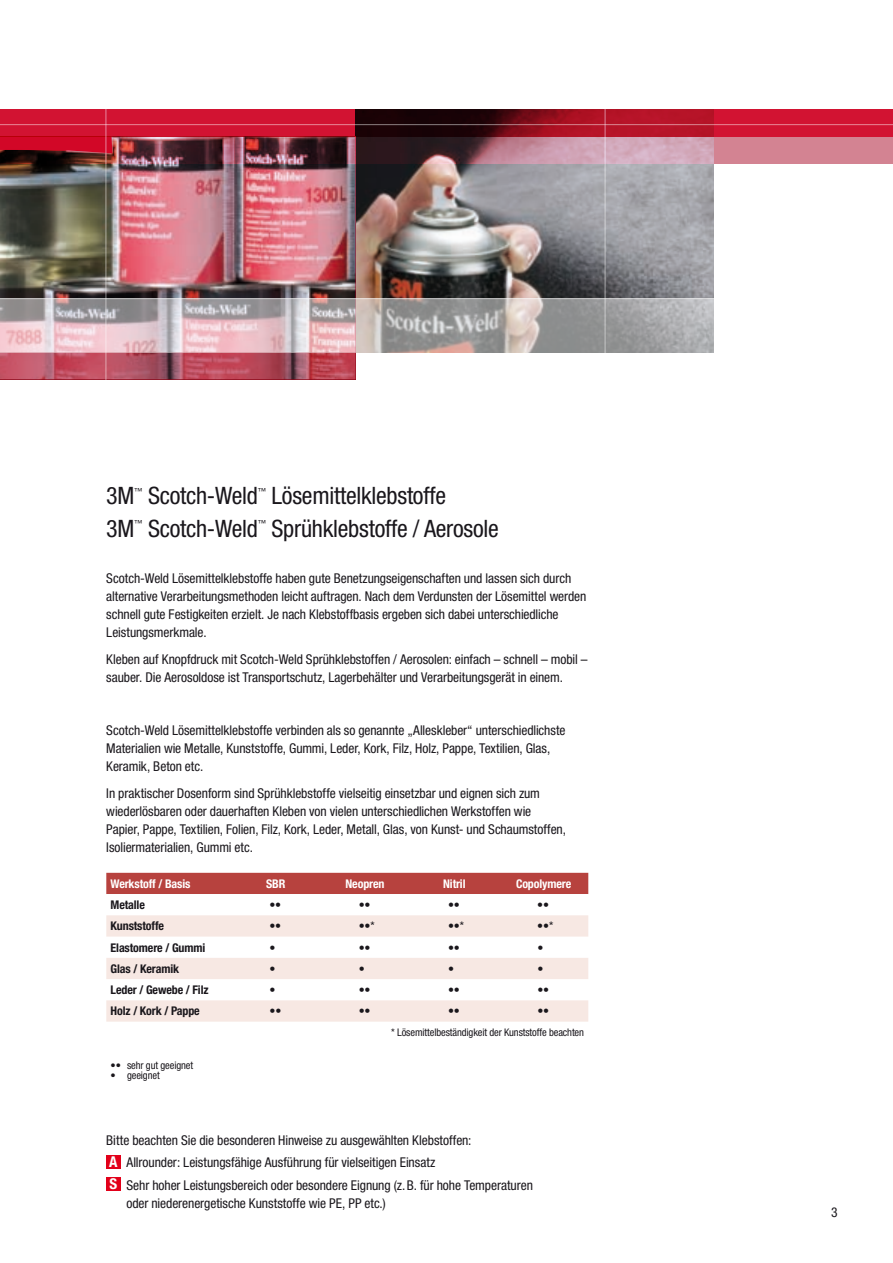
<style>
.page{position:relative;width:893px;height:1263px;background:#fff}
.page>*{position:absolute;margin:0;border:0;box-sizing:border-box;transform-origin:0 0}
.t1{font:condensed 24px "Helvetica Neue LT Pro";letter-spacing:-.01em;color:#1a171c}
.t2{font:condensed 13.5px/18px "Helvetica Neue LT Pro";letter-spacing:-.005em;color:#1a171c}
.t3{font:700 condensed 12px "Helvetica Neue LT Pro";letter-spacing:-.01em;color:#1a171c}
.t4{font:condensed 12px "Helvetica Neue LT Pro";color:#1a171c}
.t5{font:700 condensed 12px "Helvetica Neue LT Pro";letter-spacing:-.01em;color:#fff}
.t6{font:condensed 10.5px "Helvetica Neue LT Pro";letter-spacing:-.01em;color:#1a171c}
.t7{font:condensed 8.4px "Helvetica Neue LT Pro";color:#1a171c}
.s1{font-weight:700;font-size:15px;color:#fff}
</style>
<div class="page">
<img style="left:355px;top:164px;width:358px;height:134px">
<img style="left:0;top:164px;width:355px;height:134px">
<svg style="left:0;top:352px;width:355px;height:27px;background:#b65161"></svg>
<svg style="left:0;top:299px;width:714px;height:53px;background:#baaeb0"></svg>
<hr style="left:605px;top:88px;width:1px;height:275px;background:#fff">
<hr style="left:106px;top:88px;width:1px;height:356px;background:#fff">
<div style="left:106px;top:873px;width:482px;height:21px;background:#b7423e"></div>
<svg style="left:106px;top:915px;width:482px;height:107px;fill:#f7e8e3"></svg>
<svg style="left:0;top:109px;width:893px;height:55px;background:#a03648"></svg>
<hr style="left:0;top:124px;width:893px;height:1px;background:#fff">
<div style="left:106px;top:1155px;width:14px;height:14px;background:#e2001a"></div>
<div style="left:106px;top:1177px;width:14px;height:14px;background:#e2001a"></div>
<h1 class="t1" style="left:106px;top:482px;width:30px">3M</h1>
<p class="t7" style="left:134px;top:486px;width:10px">™</p>
<h1 class="t1" style="left:148px;top:482px;width:112px">Scotch-Weld</h1>
<p class="t7" style="left:258px;top:486px;width:10px">™</p>
<h1 class="t1" style="left:272px;top:482px;width:176px">Lösemittelklebstoffe</h1>
<h1 class="t1" style="left:106px;top:515px;width:30px">3M</h1>
<p class="t7" style="left:134px;top:518px;width:10px">™</p>
<h1 class="t1" style="left:148px;top:515px;width:112px">Scotch-Weld</h1>
<p class="t7" style="left:258px;top:518px;width:10px">™</p>
<h1 class="t1" style="left:272px;top:515px;width:229px">Sprühklebstoffe / Aerosole</h1>
<p class="t2" style="left:106px;top:570px;width:482px">Scotch-Weld Lösemittelklebstoffe haben gute Benetzungseigenschaften und lassen sich durch alternative Verarbeitungsmethoden leicht auftragen. Nach dem Verdunsten der Lösemittel werden schnell gute Festigkeiten erzielt. Je nach Klebstoffbasis ergeben sich dabei unterschiedliche Leistungsmerkmale.</p>
<p class="t2" style="left:106px;top:650px;width:483px">Kleben auf Knopfdruck mit Scotch-Weld Sprühklebstoffen / Aerosolen: einfach – schnell – mobil – sauber. Die Aerosoldose ist Transportschutz, Lagerbehälter und Verarbeitungsgerät in einem.</p>
<p class="t2" style="left:106px;top:721px;width:461px">Scotch-Weld Lösemittelklebstoffe verbinden als so genannte „Alleskleber“ unterschiedlichste<br>Materialien wie Metalle, Kunststoffe, Gummi, Leder, Kork, Filz, Holz, Pappe, Textilien, Glas,<br>Keramik, Beton etc.</p>
<p class="t2" style="left:106px;top:784px;width:461px">In praktischer Dosenform sind Sprühklebstoffe vielseitig einsetzbar und eignen sich zum wiederlösbaren oder dauerhaften Kleben von vielen unterschiedlichen Werkstoffen wie Papier, Pappe, Textilien, Folien, Filz, Kork, Leder, Metall, Glas, von Kunst- und Schaumstoffen, Isoliermaterialien, Gummi etc.</p>
<p class="t5" style="left:111px;top:876px;width:82px">Werkstoff / Basis</p>
<p class="t5" style="left:266px;top:876px;width:21px">SBR</p>
<p class="t5" style="left:346px;top:876px;width:41px">Neopren</p>
<p class="t5" style="left:443px;top:876px;width:24px">Nitril</p>
<p class="t5" style="left:516px;top:876px;width:57px">Copolymere</p>
<p class="t3" style="left:111px;top:897px;width:36px">Metalle</p>
<p class="t4" style="left:269px;top:898px;width:13px">••</p>
<p class="t4" style="left:359px;top:898px;width:13px">••</p>
<p class="t4" style="left:448px;top:898px;width:13px">••</p>
<p class="t4" style="left:537px;top:898px;width:13px">••</p>
<p class="t3" style="left:111px;top:919px;width:55px">Kunststoffe</p>
<p class="t4" style="left:269px;top:919px;width:13px">••</p>
<p class="t4" style="left:359px;top:919px;width:17px">••*</p>
<p class="t4" style="left:448px;top:919px;width:17px">••*</p>
<p class="t4" style="left:537px;top:919px;width:17px">••*</p>
<p class="t3" style="left:111px;top:940px;width:96px">Elastomere / Gummi</p>
<p class="t4" style="left:269px;top:940px;width:7px">•</p>
<p class="t4" style="left:359px;top:940px;width:13px">••</p>
<p class="t4" style="left:448px;top:940px;width:13px">••</p>
<p class="t4" style="left:537px;top:940px;width:7px">•</p>
<p class="t3" style="left:111px;top:961px;width:70px">Glas / Keramik</p>
<p class="t4" style="left:269px;top:961px;width:7px">•</p>
<p class="t4" style="left:359px;top:961px;width:7px">•</p>
<p class="t4" style="left:448px;top:961px;width:7px">•</p>
<p class="t4" style="left:537px;top:961px;width:7px">•</p>
<p class="t3" style="left:111px;top:982px;width:99px">Leder / Gewebe / Filz</p>
<p class="t4" style="left:269px;top:983px;width:7px">•</p>
<p class="t4" style="left:359px;top:983px;width:13px">••</p>
<p class="t4" style="left:448px;top:983px;width:13px">••</p>
<p class="t4" style="left:537px;top:983px;width:13px">••</p>
<p class="t3" style="left:111px;top:1004px;width:91px">Holz / Kork / Pappe</p>
<p class="t4" style="left:269px;top:1004px;width:13px">••</p>
<p class="t4" style="left:359px;top:1004px;width:13px">••</p>
<p class="t4" style="left:448px;top:1004px;width:13px">••</p>
<p class="t4" style="left:537px;top:1004px;width:13px">••</p>
<p class="t6" style="left:391px;top:1026px;width:194px">* Lösemittelbeständigkeit der Kunststoffe beachten</p>
<p class="t6" style="left:111px;top:1059px;width:84px">•• sehr gut geeignet</p>
<p class="t6" style="left:111px;top:1069px;width:51px">• geeignet</p>
<p class="t2" style="left:106px;top:1129px;width:428px;line-height:22.2px">Bitte beachten Sie die besonderen Hinweise zu ausgewählten Klebstoffen:<br><span class="s1">A</span> Allrounder: Leistungsfähige Ausführung für vielseitigen Einsatz<br><span class="s1">S</span> Sehr hoher Leistungsbereich oder besondere Eignung (z.B. für hohe Temperaturen</p>
<p class="t2" style="left:126px;top:1194px;width:261px">oder niederenergetische Kunststoffe wie PE, PP etc.)</p>
<p class="t2" style="left:831px;top:1203px;width:8px">3</p>
</div>
